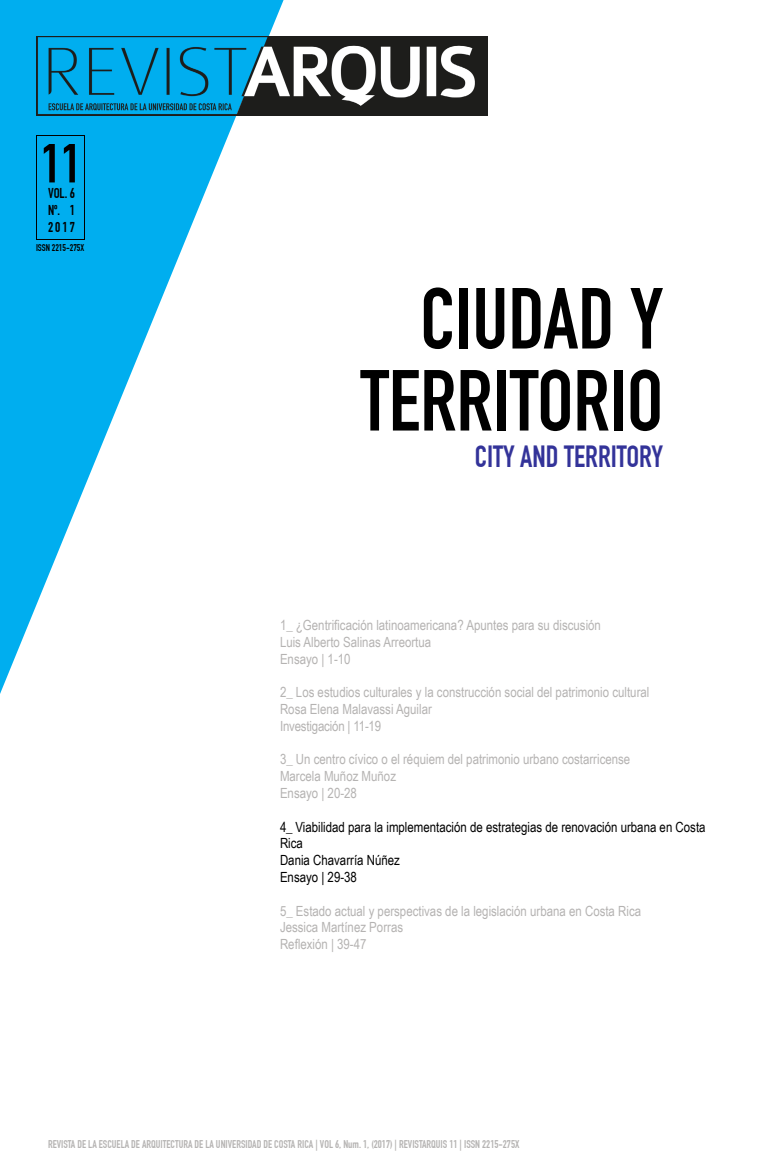
<style>
.page{position:relative;width:768px;height:1176px;background:#fff}
.page>*{position:absolute;margin:0;border:0;box-sizing:border-box;transform-origin:0 0}
.t1{font:700 85px/82px "DIN Condensed";color:#000;text-align:right}
.t2{font:700 54px "DIN Condensed";color:#000}
.t3{font:700 30px "DIN Condensed";color:#339}
.t4{font:14px/16.8px "Arial Narrow";color:#b5b3b2}
.t5{font:14px/16.8px "Arial Narrow";color:#000}
.t6{font:700 14px/16.8px "DIN Condensed";letter-spacing:.075em;color:#000;text-align:justify}
.t7{font:700 11px "DIN Condensed";color:#b5b3b2}
.t8{font:700 9.6px "DIN Condensed";color:#000}
</style>
<div class="page">
<svg style="left:0;top:0;width:284px;height:694px"></svg>
<img style="left:36px;top:36px;width:452px;height:80px">
<hr style="left:36px;top:135px;width:49px;height:1px;background:#000">
<hr style="left:36px;top:136px;width:1px;height:104px;background:#000">
<hr style="left:84px;top:136px;width:1px;height:104px;background:#000">
<hr style="left:37px;top:239px;width:48px;height:1px;background:#000">
<h2 class="t2" style="left:41px;top:132px;width:42px">11</h2>
<p class="t6" style="left:48px;top:185px;width:29px">VOL. 6<br>Nº. 1<br>2017</p>
<p class="t8" style="left:36px;top:242px;width:50px">ISSN 2215-275X</p>
<h1 class="t1" style="left:361px;top:278px;width:304px">CIUDAD Y<br>TERRITORIO</h1>
<h3 class="t3" style="left:475px;top:438px;width:190px">CITY AND TERRITORY</h3>
<p class="t4" style="left:280px;top:616px;width:323px">1_ ¿Gentrificación latinoamericana? Apuntes para su discusión<br>Luis Alberto Salinas Arreortua<br>Ensayo | 1-10</p>
<p class="t4" style="left:280px;top:683px;width:371px">2_ Los estudios culturales y la construcción social del patrimonio cultural<br>Rosa Elena Malavassi Aguilar<br>Investigación | 11-19</p>
<p class="t4" style="left:280px;top:751px;width:352px">3_ Un centro cívico o el réquiem del patrimonio urbano costarricense<br>Marcela Muñoz Muñoz<br>Ensayo | 20-28</p>
<p class="t5" style="left:280px;top:818px;width:427px">4_ Viabilidad para la implementación de estrategias de renovación urbana en Costa<br>Rica<br>Dania Chavarría Núñez<br>Ensayo | 29-38</p>
<p class="t4" style="left:280px;top:902px;width:363px">5_ Estado actual y perspectivas de la legislación urbana en Costa Rica<br>Jessica Martínez Porras<br>Reflexión | 39-47</p>
<p class="t7" style="left:48px;top:1138px;width:473px">REVISTA DE LA ESCUELA DE ARQUITECTURA DE LA UNIVERSIDAD DE COSTA RICA | VOL 6, Num. 1, (2017) | REVISTARQUIS 11 | ISSN 2215-275X</p>
</div>
